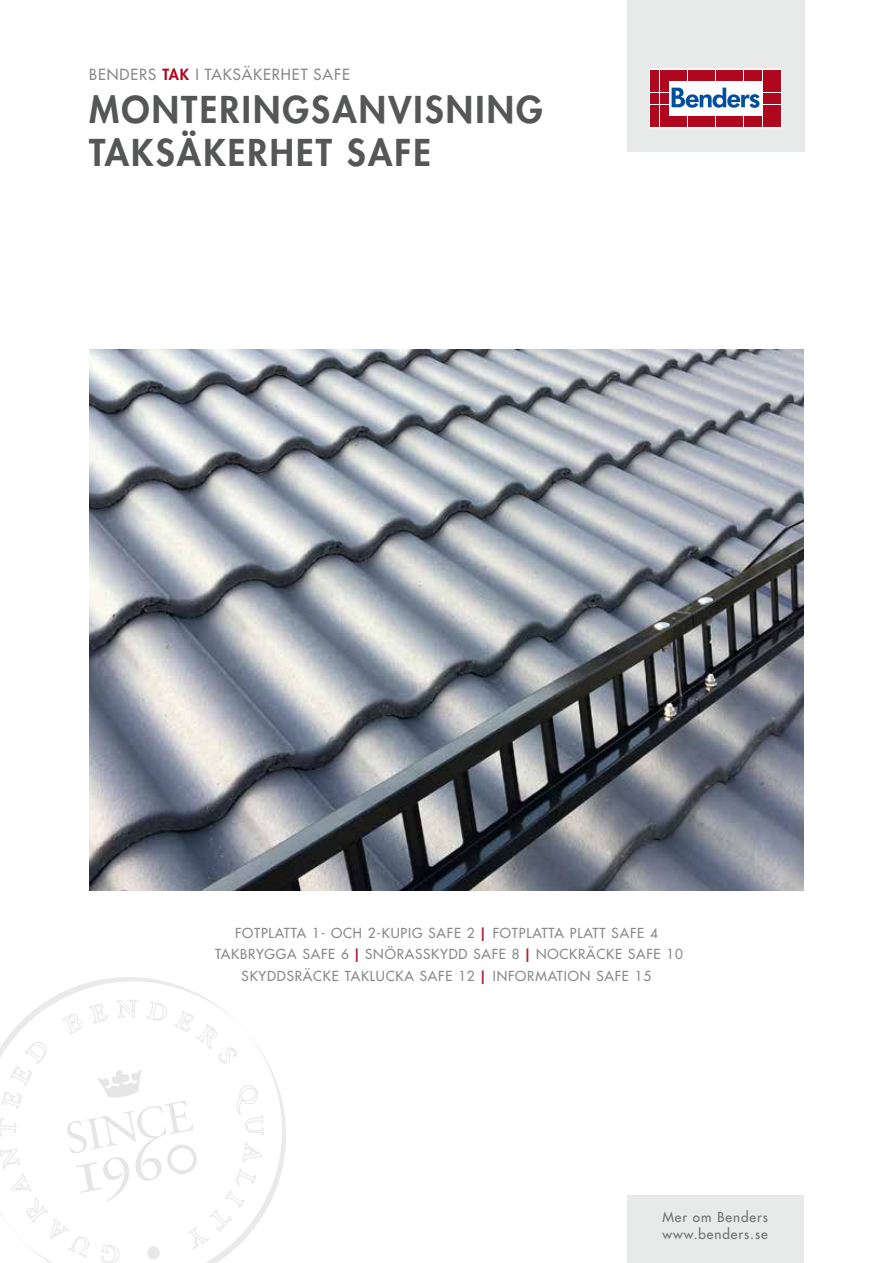
<style>
.page{position:relative;width:893px;height:1263px;background:#fff}
.page>*{position:absolute;margin:0;border:0;box-sizing:border-box;transform-origin:0 0}
.t1{font:800 36px/43.2px "Futura Std";letter-spacing:.06em;color:#555756}
.t2{font:500 15px "Futura Std";letter-spacing:.06em;color:#878988}
.t3{font:500 13.5px/21.8px "Futura Std";letter-spacing:.06em;color:#878988;text-align:center}
.t4{font:500 13.5px/16.2px "Futura Std";letter-spacing:.07em;color:#6f7070}
.s1{font-weight:800;color:#ae071e}
.s2{font-size:18px;color:#af1d31}
</style>
<div class="page">
<img style="left:89px;top:350px;width:715px;height:541px">
<div style="left:627px;top:1195px;width:177px;height:68px;background:#e8e9e9"></div>
<div style="left:627px;top:0;width:177px;height:151px;background:#e8e9e9"></div>
<svg style="left:649px;top:69px;width:133px;height:59px;background:#f2dade"></svg>
<div style="left:650px;top:70px;width:9px;height:11px;background:#ae071e"></div>
<div style="left:660px;top:70px;width:8px;height:11px;background:#ae071e"></div>
<div style="left:650px;top:82px;width:9px;height:10px;background:#ae071e"></div>
<div style="left:660px;top:82px;width:8px;height:10px;background:#ae071e"></div>
<div style="left:650px;top:93px;width:9px;height:11px;background:#ae071e"></div>
<div style="left:660px;top:93px;width:8px;height:11px;background:#ae071e"></div>
<div style="left:650px;top:105px;width:9px;height:10px;background:#ae071e"></div>
<div style="left:660px;top:105px;width:8px;height:10px;background:#ae071e"></div>
<div style="left:650px;top:116px;width:9px;height:11px;background:#ae071e"></div>
<div style="left:660px;top:116px;width:8px;height:11px;background:#ae071e"></div>
<div style="left:669px;top:70px;width:8px;height:11px;background:#ae071e"></div>
<div style="left:679px;top:70px;width:8px;height:11px;background:#ae071e"></div>
<div style="left:688px;top:70px;width:8px;height:11px;background:#ae071e"></div>
<div style="left:697px;top:70px;width:9px;height:11px;background:#ae071e"></div>
<div style="left:707px;top:70px;width:8px;height:11px;background:#ae071e"></div>
<div style="left:716px;top:70px;width:8px;height:11px;background:#ae071e"></div>
<div style="left:725px;top:70px;width:9px;height:11px;background:#ae071e"></div>
<div style="left:735px;top:70px;width:8px;height:11px;background:#ae071e"></div>
<div style="left:744px;top:70px;width:8px;height:11px;background:#ae071e"></div>
<div style="left:754px;top:70px;width:8px;height:11px;background:#ae071e"></div>
<div style="left:669px;top:116px;width:8px;height:11px;background:#ae071e"></div>
<div style="left:679px;top:116px;width:8px;height:11px;background:#ae071e"></div>
<div style="left:688px;top:116px;width:8px;height:11px;background:#ae071e"></div>
<div style="left:697px;top:116px;width:9px;height:11px;background:#ae071e"></div>
<div style="left:707px;top:116px;width:8px;height:11px;background:#ae071e"></div>
<div style="left:716px;top:116px;width:8px;height:11px;background:#ae071e"></div>
<div style="left:725px;top:116px;width:9px;height:11px;background:#ae071e"></div>
<div style="left:735px;top:116px;width:8px;height:11px;background:#ae071e"></div>
<div style="left:744px;top:116px;width:8px;height:11px;background:#ae071e"></div>
<div style="left:754px;top:116px;width:8px;height:11px;background:#ae071e"></div>
<div style="left:763px;top:70px;width:8px;height:11px;background:#ae071e"></div>
<div style="left:772px;top:70px;width:9px;height:11px;background:#ae071e"></div>
<div style="left:763px;top:82px;width:8px;height:10px;background:#ae071e"></div>
<div style="left:772px;top:82px;width:9px;height:10px;background:#ae071e"></div>
<div style="left:763px;top:93px;width:8px;height:11px;background:#ae071e"></div>
<div style="left:772px;top:93px;width:9px;height:11px;background:#ae071e"></div>
<div style="left:763px;top:105px;width:8px;height:10px;background:#ae071e"></div>
<div style="left:772px;top:105px;width:9px;height:10px;background:#ae071e"></div>
<div style="left:763px;top:116px;width:8px;height:11px;background:#ae071e"></div>
<div style="left:772px;top:116px;width:9px;height:11px;background:#ae071e"></div>
<svg style="left:672px;top:88px;width:87px;height:20px;background:#8aadd2"></svg>
<svg style="left:0;top:977px;width:286px;height:286px"></svg>
<p class="t2" style="left:89px;top:65px;width:262px">BENDERS <span class="s1">TAK</span> I TAKSÄKERHET SAFE</p>
<h1 class="t1" style="left:89px;top:88px;width:455px">MONTERINGSANVISNING<br>TAKSÄKERHET SAFE</h1>
<p class="t3" style="left:215px;top:922px;width:469px">FOTPLATTA 1- OCH 2-KUPIG SAFE 2 <span class="s2">I</span> FOTPLATTA PLATT SAFE 4<br>TAKBRYGGA SAFE 6 <span class="s2">I</span> SNÖRASSKYDD SAFE 8 <span class="s2">I</span> NOCKRÄCKE SAFE 10<br>SKYDDSRÄCKE TAKLUCKA SAFE 12 <span class="s2">I</span> INFORMATION SAFE 15</p>
<p class="t4" style="left:662px;top:1209px;width:107px">Mer om Benders www.benders.se</p>
</div>
